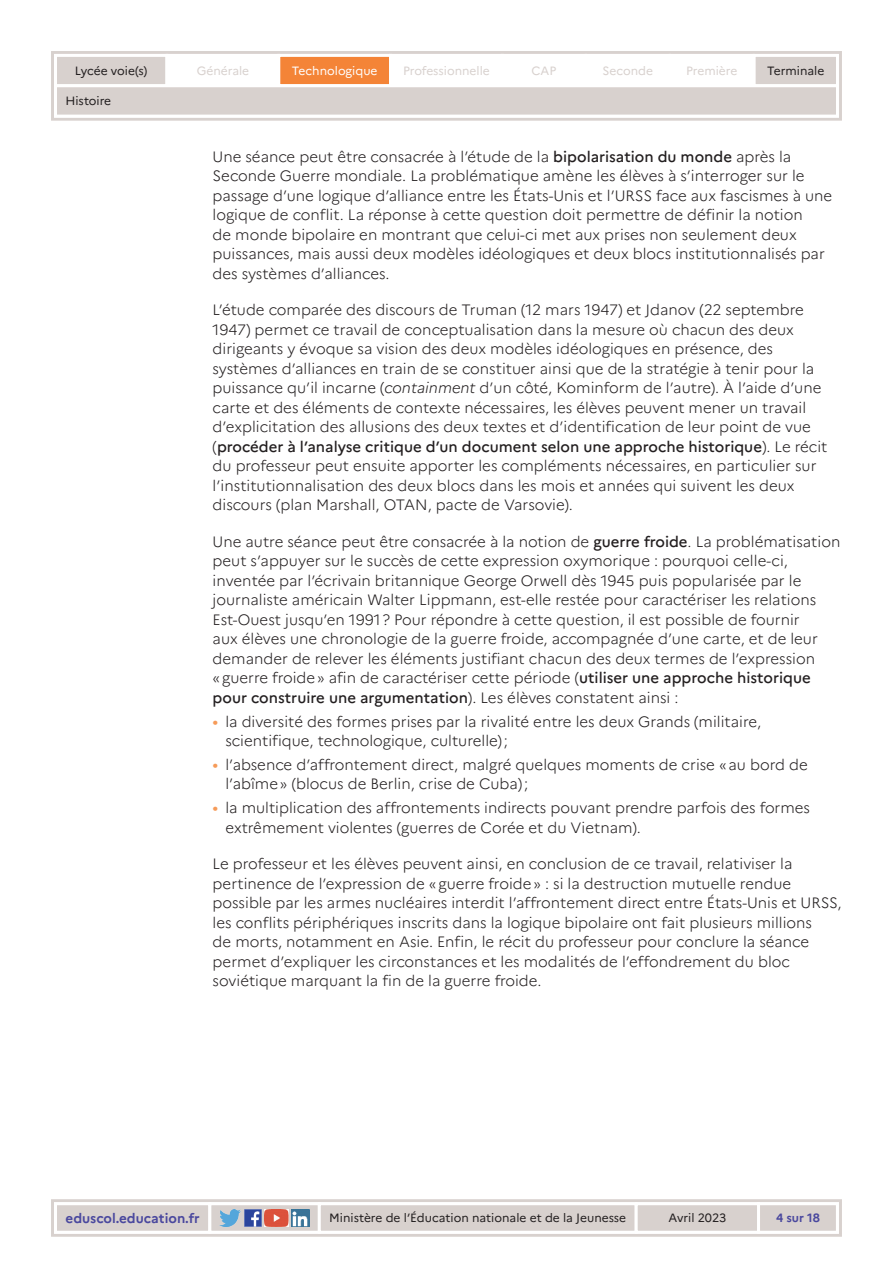
<style>
.page{position:relative;width:893px;height:1263px;background:#fff}
.page>*{position:absolute;margin:0;border:0;box-sizing:border-box;transform-origin:0 0}
.t1{font:300 15px/19.5px "Marianne";color:#231f20}
.t2{font:700 13.5px "Marianne";color:#4a489e}
.t3{font:12px "Marianne";color:#231f20}
.t4{font:12px "Marianne";color:#d8d1ce}
.t5{font:12px "Marianne";color:#fff}
.t6{font:700 12px "Marianne";color:#4a489e}
.s1{font-weight:500}
.s2{font-style:italic}
.s3{font-weight:400;font-size:16.5px;color:#f69b59}
</style>
<div class="page">
<div style="left:51px;top:1199px;width:791px;height:38px;border:3px solid #d8d1ce"></div>
<svg style="left:52px;top:1201px;width:788px;height:34px"></svg>
<div style="left:51px;top:51px;width:791px;height:70px;border:3px solid #d8d1ce"></div>
<svg style="left:52px;top:52px;width:788px;height:67px"></svg>
<p class="t3" style="left:75px;top:63px;width:74px">Lycée voie(s)</p>
<p class="t4" style="left:197px;top:63px;width:54px">Générale</p>
<p class="t5" style="left:292px;top:63px;width:87px">Technologique</p>
<p class="t4" style="left:403px;top:63px;width:88px">Professionnelle</p>
<p class="t4" style="left:532px;top:63px;width:26px">CAP</p>
<p class="t4" style="left:603px;top:63px;width:52px">Seconde</p>
<p class="t4" style="left:686px;top:63px;width:53px">Première</p>
<p class="t3" style="left:767px;top:63px;width:59px">Terminale</p>
<p class="t3" style="left:66px;top:94px;width:47px">Histoire</p>
<p class="t1" style="left:213px;top:147px;width:621px">Une séance peut être consacrée à l’étude de la <span class="s1">bipolarisation du monde</span> après la Seconde Guerre mondiale. La problématique amène les élèves à s’interroger sur le passage d’une logique d’alliance entre les États-Unis et l’URSS face aux fascismes à une logique de conflit. La réponse à cette question doit permettre de définir la notion<br>de monde bipolaire en montrant que celui-ci met aux prises non seulement deux puissances, mais aussi deux modèles idéologiques et deux blocs institutionnalisés par des systèmes d’alliances.</p>
<p class="t1" style="left:213px;top:300px;width:616px">L’étude comparée des discours de Truman (12 mars 1947) et Jdanov (22 septembre 1947) permet ce travail de conceptualisation dans la mesure où chacun des deux dirigeants y évoque sa vision des deux modèles idéologiques en présence, des systèmes d’alliances en train de se constituer ainsi que de la stratégie à tenir pour la puissance qu’il incarne (<span class="s2">containment</span> d’un côté, Kominform de l’autre). À l’aide d’une carte et des éléments de contexte nécessaires, les élèves peuvent mener un travail d’explicitation des allusions des deux textes et d’identification de leur point de vue (<span class="s1">procéder à l’analyse critique d’un document selon une approche historique</span>). Le récit du professeur peut ensuite apporter les compléments nécessaires, en particulier sur l’institutionnalisation des deux blocs dans les mois et années qui suivent les deux discours (plan Marshall, OTAN, pacte de Varsovie).</p>
<p class="t1" style="left:213px;top:532px;width:629px">Une autre séance peut être consacrée à la notion de <span class="s1">guerre froide</span>. La problématisation peut s’appuyer sur le succès de cette expression oxymorique : pourquoi celle-ci, inventée par l’écrivain britannique George Orwell dès 1945 puis popularisée par le journaliste américain Walter Lippmann, est-elle restée pour caractériser les relations Est-Ouest jusqu’en 1991? Pour répondre à cette question, il est possible de fournir<br>aux élèves une chronologie de la guerre froide, accompagnée d’une carte, et de leur demander de relever les éléments justifiant chacun des deux termes de l’expression «guerre froide» afin de caractériser cette période (<span class="s1">utiliser une approche historique pour construire une argumentation</span>). Les élèves constatent ainsi :</p>
<p class="t1" style="left:225px;top:711px;width:537px;text-indent:-13px"><span class="s3">•</span> la diversité des formes prises par la rivalité entre les deux Grands (militaire, scientifique, technologique, culturelle);</p>
<p class="t1" style="left:225px;top:755px;width:584px;text-indent:-13px"><span class="s3">•</span> l’absence d’affrontement direct, malgré quelques moments de crise «au bord de l’abîme» (blocus de Berlin, crise de Cuba);</p>
<p class="t1" style="left:225px;top:798px;width:586px;text-indent:-13px"><span class="s3">•</span> la multiplication des affrontements indirects pouvant prendre parfois des formes extrêmement violentes (guerres de Corée et du Vietnam).</p>
<p class="t1" style="left:213px;top:854px;width:630px">Le professeur et les élèves peuvent ainsi, en conclusion de ce travail, relativiser la pertinence de l’expression de «guerre froide» : si la destruction mutuelle rendue possible par les armes nucléaires interdit l’affrontement direct entre États-Unis et URSS, les conflits périphériques inscrits dans la logique bipolaire ont fait plusieurs millions<br>de morts, notamment en Asie. Enfin, le récit du professeur pour conclure la séance permet d’expliquer les circonstances et les modalités de l’effondrement du bloc soviétique marquant la fin de la guerre froide.</p>
<p class="t2" style="left:66px;top:1210px;width:136px">eduscol.education.fr</p>
<p class="t3" style="left:329px;top:1211px;width:298px">Ministère de l’Éducation nationale et de la Jeunesse</p>
<p class="t3" style="left:668px;top:1211px;width:59px">Avril 2023</p>
<p class="t6" style="left:776px;top:1211px;width:45px">4 sur 18</p>
</div>
